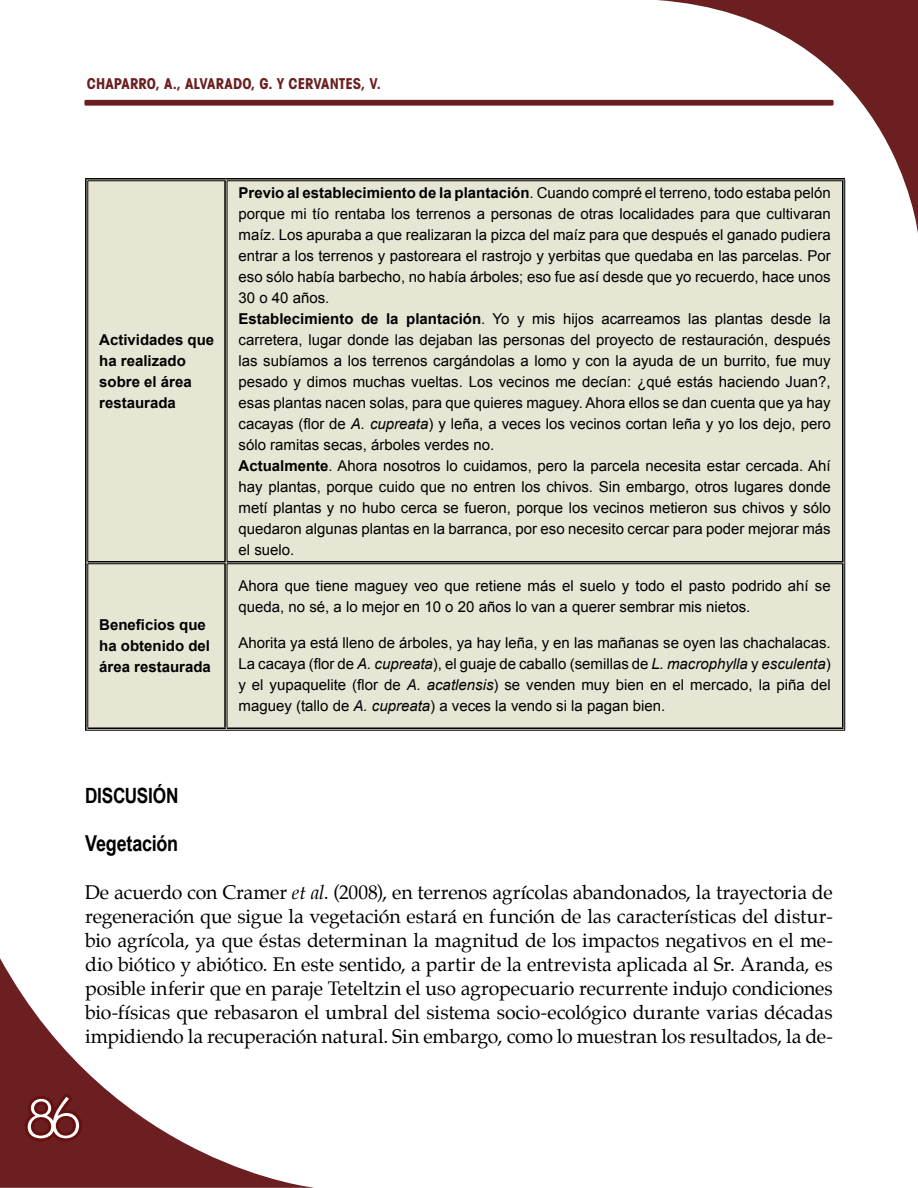
<style>
.page{position:relative;width:918px;height:1188px;background:#fff}
.page>*{position:absolute;margin:0;border:0;box-sizing:border-box;transform-origin:0 0}
.t1{font:60px "Martin Got URWT Ligh";color:#fff}
.t2{font:700 21.9px "Arial Narrow";letter-spacing:-.01em;color:#000}
.t3{font:700 21px "Arial Narrow";letter-spacing:-.01em;color:#000}
.t4{font:19.5px/24px "Palatino";letter-spacing:-.01em;color:#000;text-align:justify}
.t5{font:15px/21px "Arial";color:#000}
.t6{font:700 15px/21px "Arial";color:#000}
.t7{font:700 condensed 15px "Avant Garde";letter-spacing:.005em;color:#6b1f20}
.s1{font-weight:700}
.s2{font-style:italic}
</style>
<div class="page">
<svg style="left:0;top:958px;width:315px;height:230px"></svg>
<div style="left:84px;top:100px;width:750px;height:6px;background:#6b1f20;border-radius:2px"></div>
<svg style="left:22px;top:1088px;width:64px;height:58px;background:#681818"></svg>
<svg style="left:656px;top:0;width:261px;height:234px"></svg>
<svg style="left:917px;top:0;width:1px;height:233px"></svg>
<div style="left:89px;top:182px;width:753px;height:546px;background:#e7e5d3"></div>
<hr style="left:85px;top:181px;width:3px;height:380px;background:#e7e5d3">
<hr style="left:224px;top:181px;width:3px;height:380px;background:#e7e5d3">
<hr style="left:85px;top:561px;width:141px;height:3px;background:#e7e5d3">
<hr style="left:85px;top:564px;width:3px;height:164px;background:#e7e5d3">
<hr style="left:226px;top:561px;width:619px;height:3px;background:#e7e5d3">
<hr style="left:224px;top:564px;width:3px;height:164px;background:#e7e5d3">
<hr style="left:85px;top:728px;width:141px;height:2px;background:#e7e5d3">
<hr style="left:226px;top:728px;width:619px;height:2px;background:#e7e5d3">
<hr style="left:85px;top:178px;width:141px;height:3px;background:#e7e5d3">
<hr style="left:226px;top:178px;width:619px;height:3px;background:#e7e5d3">
<hr style="left:85px;top:180px;width:2px;height:382px;background:#000">
<hr style="left:88px;top:181px;width:1px;height:380px;background:#000">
<hr style="left:224px;top:181px;width:2px;height:380px;background:#000">
<hr style="left:227px;top:181px;width:1px;height:380px;background:#000">
<hr style="left:842px;top:181px;width:2px;height:380px;background:#000">
<hr style="left:844px;top:180px;width:1px;height:382px;background:#000">
<hr style="left:88px;top:561px;width:138px;height:1px;background:#000">
<hr style="left:88px;top:563px;width:138px;height:1px;background:#000">
<hr style="left:85px;top:562px;width:2px;height:168px;background:#000">
<hr style="left:88px;top:564px;width:1px;height:164px;background:#000">
<hr style="left:227px;top:561px;width:617px;height:1px;background:#000">
<hr style="left:227px;top:563px;width:617px;height:1px;background:#000">
<hr style="left:224px;top:564px;width:2px;height:164px;background:#000">
<hr style="left:227px;top:564px;width:1px;height:164px;background:#000">
<hr style="left:842px;top:564px;width:2px;height:164px;background:#000">
<hr style="left:844px;top:562px;width:1px;height:168px;background:#000">
<hr style="left:88px;top:728px;width:138px;height:1px;background:#000">
<hr style="left:85px;top:730px;width:141px;height:1px;background:#000">
<hr style="left:227px;top:728px;width:617px;height:1px;background:#000">
<hr style="left:226px;top:730px;width:619px;height:1px;background:#000">
<hr style="left:85px;top:178px;width:141px;height:2px;background:#000">
<hr style="left:88px;top:181px;width:138px;height:1px;background:#000">
<hr style="left:226px;top:178px;width:619px;height:2px;background:#000">
<hr style="left:227px;top:181px;width:617px;height:1px;background:#000">
<p class="t7" style="left:87px;top:74px;width:296px">CHAPARRO, A., ALVARADO, G. y CERVANTES, V.</p>
<p class="t6" style="left:99px;top:330px;width:117px">Actividades que ha realizado sobre el área restaurada</p>
<p class="t6" style="left:99px;top:615px;width:113px">Beneficios que ha obtenido del área restaurada</p>
<p class="t5" style="left:239px;top:182px;width:594px"><span class="s1">Previo al establecimiento de la plantación</span>. Cuando compré el terreno, todo estaba pelón porque mi tío rentaba los terrenos a personas de otras localidades para que cultivaran maíz. Los apuraba a que realizaran la pizca del maíz para que después el ganado pudiera entrar a los terrenos y pastoreara el rastrojo y yerbitas que quedaba en las parcelas. Por eso sólo había barbecho, no había árboles; eso fue así desde que yo recuerdo, hace unos 30 o 40 años.<br><span class="s1">Establecimiento de la plantación</span>. Yo y mis hijos acarreamos las plantas desde la carretera, lugar donde las dejaban las personas del proyecto de restauración, después las subíamos a los terrenos cargándolas a lomo y con la ayuda de un burrito, fue muy pesado y dimos muchas vueltas. Los vecinos me decían: ¿qué estás haciendo Juan?, esas plantas nacen solas, para que quieres maguey. Ahora ellos se dan cuenta que ya hay cacayas (flor de <span class="s2">A. cupreata</span>) y leña, a veces los vecinos cortan leña y yo los dejo, pero sólo ramitas secas, árboles verdes no.<br><span class="s1">Actualmente</span>. Ahora nosotros lo cuidamos, pero la parcela necesita estar cercada. Ahí hay plantas, porque cuido que no entren los chivos. Sin embargo, otros lugares donde metí plantas y no hubo cerca se fueron, porque los vecinos metieron sus chivos y sólo quedaron algunas plantas en la barranca, por eso necesito cercar para poder mejorar más el suelo.</p>
<p class="t5" style="left:239px;top:576px;width:594px">Ahora que tiene maguey veo que retiene más el suelo y todo el pasto podrido ahí se queda, no sé, a lo mejor en 10 o 20 años lo van a querer sembrar mis nietos.</p>
<p class="t5" style="left:239px;top:633px;width:594px;text-align:justify">Ahorita ya está lleno de árboles, ya hay leña, y en las mañanas se oyen las chachalacas.<br>La cacaya (flor de <span class="s2">A. cupreata</span>), el guaje de caballo (semillas de <span class="s2">L. macrophylla</span> y <span class="s2">esculenta</span>) y el yupaquelite (flor de <span class="s2">A. acatlensis</span>) se venden muy bien en el mercado, la piña del maguey (tallo de <span class="s2">A. cupreata</span>) a veces la vendo si la pagan bien.</p>
<h3 class="t3" style="left:85px;top:779px;width:95px">DISCUSIÓN</h3>
<h2 class="t2" style="left:85px;top:826px;width:95px">Vegetación</h2>
<p class="t4" style="left:85px;top:880px;width:749px">De acuerdo con Cramer <span class="s2">et al</span>. (2008), en terrenos agrícolas abandonados, la trayectoria de regeneración que sigue la vegetación estará en función de las características del distur&shy;bio agrícola, ya que éstas determinan la magnitud de los impactos negativos en el me&shy;dio biótico y abiótico. En este sentido, a partir de la entrevista aplicada al Sr. Aranda, es posible inferir que en paraje Teteltzin el uso agropecuario recurrente indujo condiciones bio-físicas que rebasaron el umbral del sistema socio-ecológico durante varias décadas impidiendo la recuperación natural. Sin embargo, como lo muestran los resultados, la de-</p>
<h1 class="t1" style="left:26px;top:1082px;width:57px">86</h1>
</div>
